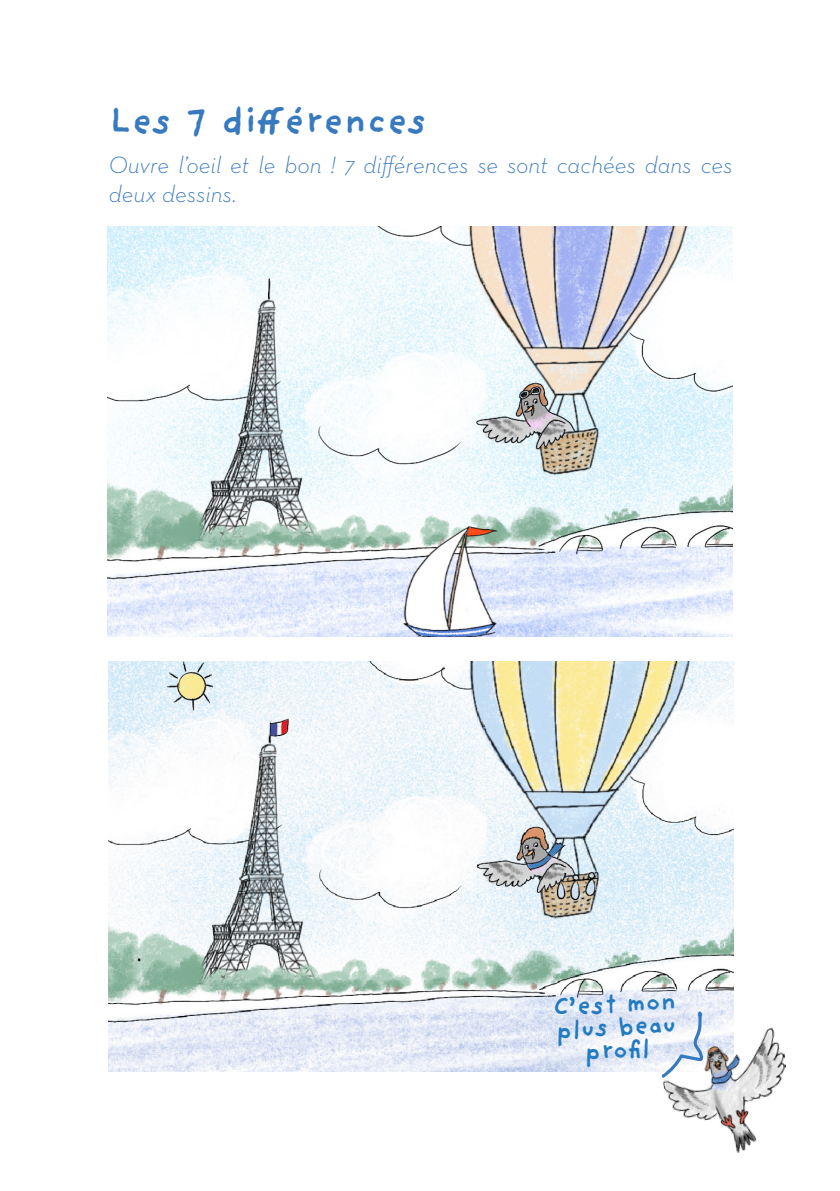
<style>
.page{position:relative;width:840px;height:1191px;background:#fff}
.page>*{position:absolute;margin:0;border:0;box-sizing:border-box;transform-origin:0 0}
.t1{font:700 38px "Providence Sans Pro";color:#387abf}
.t2{font:700 26.2px/23px "Providence Sans Pro";color:#227bc0;text-align:center}
.t3{font:italic 300 24px/28.8px "Neutra Text";color:#387abf}
</style>
<div class="page">
<img style="left:109px;top:661px;width:623px;height:410px">
<img style="left:108px;top:226px;width:623px;height:410px">
<img style="left:657px;top:1026px;width:130px;height:127px">
<svg style="left:660px;top:1011px;width:43px;height:67px"></svg>
<p class="t1" style="left:109px;top:98px;width:319px">Les 7 différences</p>
<p class="t3" style="left:109px;top:150px;width:625px">Ouvre l’oeil et le bon ! 7 différences se sont cachées dans ces deux dessins.</p>
<p class="t2" style="left:552px;top:995px;width:125px;rotate:-3deg">C’est mon plus beau profil</p>
</div>
